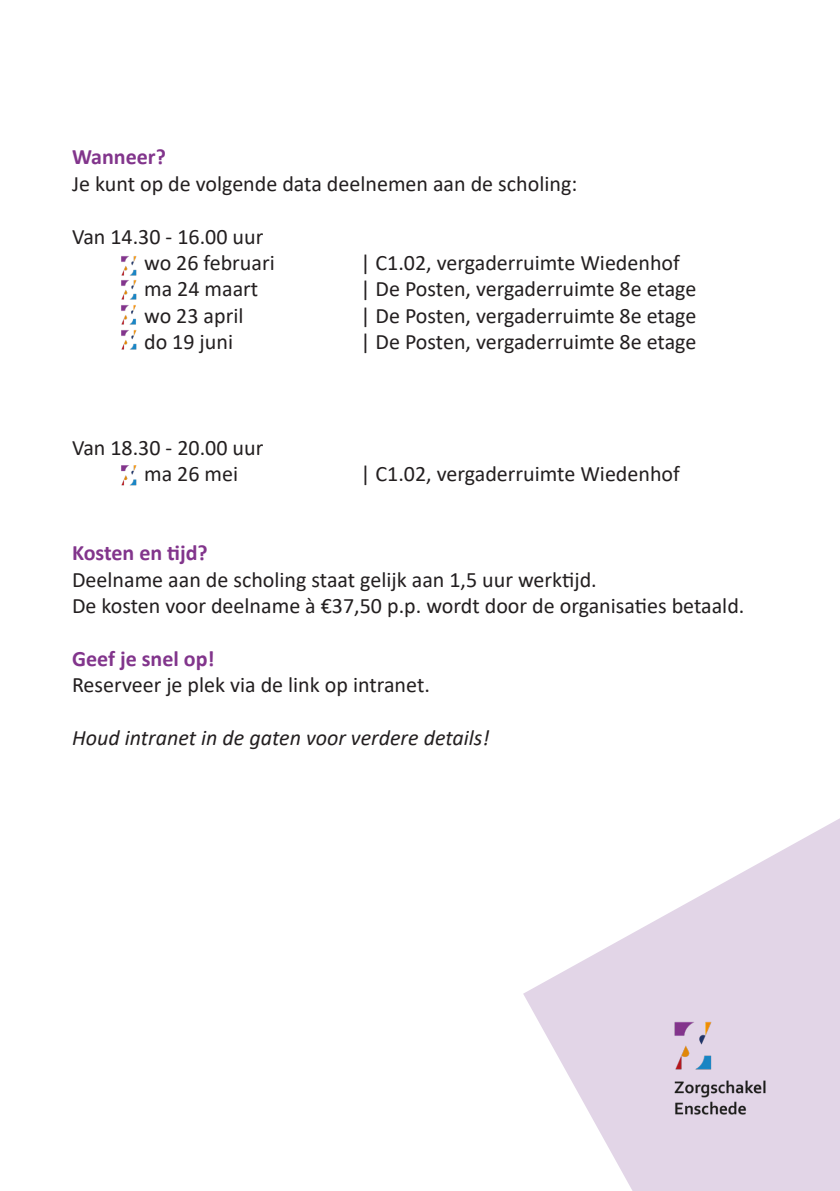
<style>
.page{position:relative;width:840px;height:1191px;background:#fff}
.page>*{position:absolute;margin:0;border:0;box-sizing:border-box;transform-origin:0 0}
.t1{font:22px "Calibri";color:#231f20}
.t2{font:italic 22px "Calibri";color:#231f20}
.t3{font:700 22px "Calibri";color:#82358c}
</style>
<div class="page">
<svg style="left:523px;top:819px;width:316px;height:372px;fill:#e2d5e7"></svg>
<img style="left:121px;top:256px;width:16px;height:44px">
<img style="left:121px;top:305px;width:16px;height:45px">
<img style="left:121px;top:465px;width:16px;height:21px">
<img style="left:672px;top:1017px;width:95px;height:102px">
<p class="t3" style="left:72px;top:141px;width:95px">Wanneer?</p>
<p class="t1" style="left:72px;top:168px;width:506px">Je kunt op de volgende data deelnemen aan de scholing:</p>
<p class="t1" style="left:72px;top:221px;width:193px">Van 14.30 - 16.00 uur</p>
<p class="t1" style="left:144px;top:247px;width:132px">wo 26 februari</p>
<p class="t1" style="left:360px;top:247px;width:321px">| C1.02, vergaderruimte Wiedenhof</p>
<p class="t1" style="left:144px;top:274px;width:116px">ma 24 maart</p>
<p class="t1" style="left:360px;top:274px;width:337px">| De Posten, vergaderruimte 8e etage</p>
<p class="t1" style="left:144px;top:300px;width:101px">wo 23 april</p>
<p class="t1" style="left:360px;top:300px;width:337px">| De Posten, vergaderruimte 8e etage</p>
<p class="t1" style="left:144px;top:326px;width:90px">do 19 juni</p>
<p class="t1" style="left:360px;top:326px;width:337px">| De Posten, vergaderruimte 8e etage</p>
<p class="t1" style="left:72px;top:432px;width:193px">Van 18.30 - 20.00 uur</p>
<p class="t1" style="left:144px;top:458px;width:95px">ma 26 mei</p>
<p class="t1" style="left:360px;top:458px;width:321px">| C1.02, vergaderruimte Wiedenhof</p>
<p class="t3" style="left:72px;top:537px;width:137px">Kosten en tijd?</p>
<p class="t1" style="left:72px;top:564px;width:526px">Deelname aan de scholing staat gelijk aan 1,5 uur werktijd.</p>
<p class="t1" style="left:72px;top:590px;width:673px">De kosten voor deelname à €37,50 p.p. wordt door de organisaties betaald.</p>
<p class="t3" style="left:72px;top:643px;width:144px">Geef je snel op!</p>
<p class="t1" style="left:72px;top:670px;width:359px">Reserveer je plek via de link op intranet.</p>
<p class="t2" style="left:72px;top:722px;width:419px">Houd intranet in de gaten voor verdere details!</p>
</div>
